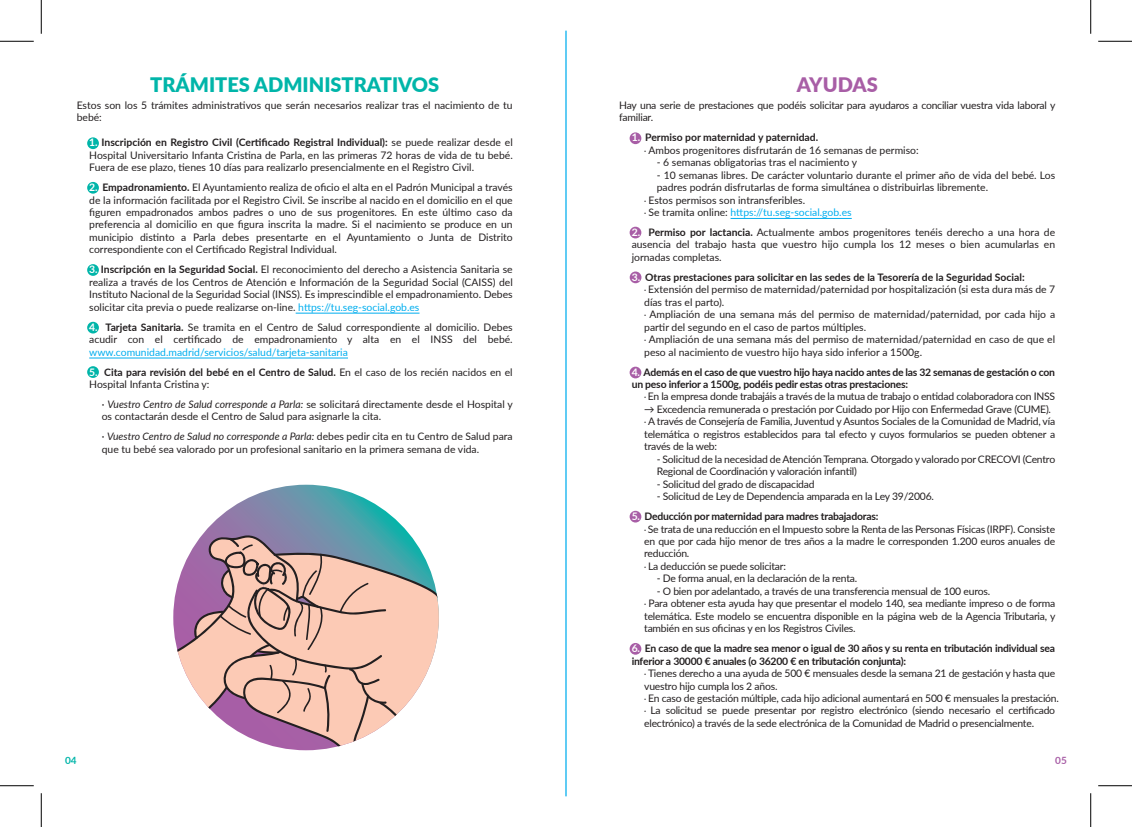
<style>
.page{position:relative;width:1132px;height:827px;background:#fff}
.page>*{position:absolute;margin:0;border:0;box-sizing:border-box;transform-origin:0 0}
.t1{font:900 20px "Lato";color:#00b5a9}
.t2{font:900 20px "Lato";color:#a85ea6}
.t3{font:10.38px/12.5px "Lato";letter-spacing:-.02em;color:#231f20}
.t4{font:10.38px/12.5px "Lato";color:#231f20}
.t5{font:700 10.38px/12.5px "Lato";letter-spacing:-.02em;color:#231f20}
.t6{font:10.38px "Lato";color:#00aeef}
.t7{font:italic 10.25px "Lato";color:#231f20}
.t8{font:700 10px "Lato";color:#00b5a9}
.t9{font:700 10px "Lato";color:#a85ea6}
.s1{font-weight:700;color:#fff}
.s2{font-weight:700}
.s3{color:#00aeef}
.s4{font-style:italic}
.s5{font-style:normal;font-size:10.38px}
.s6{font-family:"Myriad Pro"}
.s7{font-family:"Myriad Pro";color:#231f20}
.s8{color:#231f20}
.s9{color:#fff}
</style>
<div class="page">
<div style="left:87px;top:137px;width:12px;height:12px;background:#00b5a9;border-radius:50%"></div>
<div style="left:87px;top:182px;width:12px;height:12px;background:#00b5a9;border-radius:50%"></div>
<div style="left:87px;top:264px;width:12px;height:12px;background:#00b5a9;border-radius:50%"></div>
<div style="left:87px;top:322px;width:12px;height:11px;background:#00b5a9;border-radius:50%"></div>
<div style="left:87px;top:366px;width:12px;height:12px;background:#00b5a9;border-radius:50%"></div>
<hr style="left:295px;top:313px;width:124px;height:1px;background:#00aeef">
<hr style="left:89px;top:358px;width:259px;height:1px;background:#00aeef">
<div style="left:629px;top:132px;width:12px;height:12px;background:#a85ea6;border-radius:50%"></div>
<div style="left:629px;top:227px;width:12px;height:11px;background:#a85ea6;border-radius:50%"></div>
<div style="left:629px;top:271px;width:12px;height:12px;background:#a85ea6;border-radius:50%"></div>
<div style="left:629px;top:367px;width:12px;height:11px;background:#a85ea6;border-radius:50%"></div>
<div style="left:629px;top:511px;width:12px;height:11px;background:#a85ea6;border-radius:50%"></div>
<div style="left:629px;top:643px;width:12px;height:11px;background:#a85ea6;border-radius:50%"></div>
<hr style="left:730px;top:218px;width:121px;height:1px;background:#00aeef">
<svg style="left:173px;top:484px;width:266px;height:266px;background:#6a96ac"></svg>
<svg style="left:175px;top:535px;width:264px;height:215px"></svg>
<hr style="left:565px;top:31px;width:1px;height:765px;background:#00aeef">
<hr style="left:0;top:41px;width:34px;height:1px;background:#000">
<hr style="left:1098px;top:41px;width:33px;height:1px;background:#000">
<hr style="left:0;top:785px;width:34px;height:1px;background:#000">
<hr style="left:1098px;top:785px;width:33px;height:1px;background:#000">
<hr style="left:41px;top:0;width:1px;height:34px;background:#000">
<hr style="left:41px;top:793px;width:1px;height:34px;background:#000">
<hr style="left:1090px;top:0;width:1px;height:34px;background:#000">
<hr style="left:1090px;top:793px;width:1px;height:34px;background:#000">
<h1 class="t1" style="left:150px;top:70px;width:290px">TRÁMITES ADMINISTRATIVOS</h1>
<p class="t4" style="left:77px;top:98px;width:437px">Estos son los 5 trámites administrativos que serán necesarios realizar tras el nacimiento de tu bebé:</p>
<p class="t3" style="left:89px;top:136px;width:425px;text-align:justify"><span class="s1">1.</span> <span class="s2">Inscripción en Registro Civil (Certificado Registral Individual):</span> se puede realizar desde el Hospital Universitario Infanta Cristina de Parla, en las primeras 72 horas de vida de tu bebé.<br>Fuera de ese plazo, tienes 10 días para realizarlo presencialmente en el Registro Civil.</p>
<p class="t3" style="left:89px;top:181px;width:425px;text-align:justify"><span class="s1">2.</span> <span class="s2">Empadronamiento.</span> El Ayuntamiento realiza de oficio el alta en el Padrón Municipal a través de la información facilitada por el Registro Civil. Se inscribe al nacido en el domicilio en el que figuren empadronados ambos padres o uno de sus progenitores. En este último caso da preferencia al domicilio en que figura inscrita la madre. Si el nacimiento se produce en un municipio distinto a Parla debes presentarte en el Ayuntamiento o Junta de Distrito correspondiente con el Certificado Registral Individual.</p>
<p class="t3" style="left:89px;top:263px;width:425px;text-align:justify"><span class="s1">3.</span> <span class="s2">Inscripción en la Seguridad Social.</span> El reconocimiento del derecho a Asistencia Sanitaria se realiza a través de los Centros de Atención e Información de la Seguridad Social (CAISS) del Instituto Nacional de la Seguridad Social (INSS). Es imprescindible el empadronamiento. Debes solicitar cita previa o puede realizarse on-line. <span class="s3">https://tu.seg-social.gob.es</span></p>
<p class="t4" style="left:89px;top:320px;width:425px"><span class="s1">4.</span> <span class="s2">Tarjeta Sanitaria.</span> Se tramita en el Centro de Salud correspondiente al domicilio. Debes acudir con el certificado de empadronamiento y alta en el INSS del bebé.</p>
<p class="t6" style="left:89px;top:344px;width:260px">www.comunidad.madrid/servicios/salud/tarjeta-sanitaria</p>
<p class="t4" style="left:89px;top:365px;width:425px"><span class="s1">5.</span> <span class="s2">Cita para revisión del bebé en el Centro de Salud.</span> En el caso de los recién nacidos en el<br>Hospital Infanta Cristina y:</p>
<p class="t4" style="left:102px;top:397px;width:412px">· <span class="s4">Vuestro Centro de Salud corresponde a Parla:</span> se solicitará directamente desde el Hospital y os contactarán desde el Centro de Salud para asignarle la cita.</p>
<p class="t7" style="left:102px;top:429px;width:412px"><span class="s5">·</span> Vuestro Centro de Salud no corresponde a Parla: <span class="s5">debes pedir cita en tu Centro de Salud para</span></p>
<p class="t4" style="left:102px;top:442px;width:379px">que tu bebé sea valorado por un profesional sanitario en la primera semana de vida.</p>
<h1 class="t2" style="left:796px;top:70px;width:83px">AYUDAS</h1>
<p class="t3" style="left:619px;top:98px;width:438px">Hay una serie de prestaciones que podéis solicitar para ayudaros a conciliar vuestra vida laboral y familiar.</p>
<p class="t4" style="left:644px;top:131px;width:276px;text-indent:-13px"><span class="s1">1.</span> <span class="s2">Permiso por maternidad y paternidad.<br></span><span class="s6">·</span> Ambos progenitores disfrutarán de 16 semanas de permiso:</p>
<p class="t4" style="left:656px;top:156px;width:202px">- 6 semanas obligatorias tras el nacimiento y</p>
<p class="t4" style="left:656px;top:168px;width:400px">- 10 semanas libres. De carácter voluntario durante el primer año de vida del bebé. Los</p>
<p class="t4" style="left:656px;top:181px;width:333px">padres podrán disfrutarlas de forma simultánea o distribuirlas libremente.</p>
<p class="t4" style="left:644px;top:193px;width:162px"><span class="s6">·</span> Estos permisos son intransferibles.</p>
<p class="t6" style="left:644px;top:205px;width:209px"><span class="s7">·</span> <span class="s8">Se tramita online:</span> https://tu.seg-social.gob.es</p>
<p class="t3" style="left:631px;top:225px;width:425px;text-align:justify"><span class="s1">2.</span> <span class="s2">Permiso por lactancia.</span> Actualmente ambos progenitores tenéis derecho a una hora de ausencia del trabajo hasta que vuestro hijo cumpla los 12 meses o bien acumularlas en jornadas completas.</p>
<p class="t4" style="left:644px;top:270px;width:412px;text-indent:-13px"><span class="s1">3.</span> <span class="s2">Otras prestaciones para solicitar en las sedes de la Tesorería de la Seguridad Social:<br></span><span class="s6">·</span> Extensión del permiso de maternidad/paternidad por hospitalización (si esta dura más de 7 días tras el parto).<br><span class="s6">·</span> Ampliación de una semana más del permiso de maternidad/paternidad, por cada hijo a partir del segundo en el caso de partos múltiples.<br><span class="s6">·</span> Ampliación de una semana más del permiso de maternidad/paternidad en caso de que el peso al nacimiento de vuestro hijo haya sido inferior a 1500g.</p>
<p class="t5" style="left:631px;top:365px;width:425px"><span class="s9">4.</span> Además en el caso de que vuestro hijo haya nacido antes de las 32 semanas de gestación o con un peso inferior a 1500g, podéis pedir estas otras prestaciones:</p>
<p class="t3" style="left:644px;top:390px;width:412px"><span class="s6">·</span> En la empresa donde trabajáis a través de la mutua de trabajo o entidad colaboradora con INSS</p>
<p class="t3" style="left:644px;top:402px;width:412px">→ Excedencia remunerada o prestación por Cuidado por Hijo con Enfermedad Grave (CUME). <span class="s6">·</span> A través de Consejería de Familia, Juventud y Asuntos Sociales de la Comunidad de Madrid, vía telemática o registros establecidos para tal efecto y cuyos formularios se pueden obtener a través de la web:</p>
<p class="t3" style="left:656px;top:452px;width:400px">- Solicitud de la necesidad de Atención Temprana. Otorgado y valorado por CRECOVI (Centro<br>Regional de Coordinación y valoración infantil)</p>
<p class="t3" style="left:656px;top:477px;width:159px">- Solicitud del grado de discapacidad</p>
<p class="t3" style="left:656px;top:489px;width:279px">- Solicitud de Ley de Dependencia amparada en la Ley 39/2006.</p>
<p class="t3" style="left:644px;top:509px;width:412px;text-indent:-12px"><span class="s1">5.</span> <span class="s2">Deducción por maternidad para madres trabajadoras:<br></span><span class="s6">·</span> Se trata de una reducción en el Impuesto sobre la Renta de las Personas Físicas (IRPF). Consiste en que por cada hijo menor de tres años a la madre le corresponden 1.200 euros anuales de reducción.<br><span class="s6">·</span> La deducción se puede solicitar:</p>
<p class="t3" style="left:656px;top:572px;width:202px">- De forma anual, en la declaración de la renta.</p>
<p class="t3" style="left:644px;top:584px;width:413px;text-indent:13px">- O bien por adelantado, a través de una transferencia mensual de 100 euros.<br><span class="s6">·</span> Para obtener esta ayuda hay que presentar el modelo 140, sea mediante impreso o de forma telemática. Este modelo se encuentra disponible en la página web de la Agencia Tributaria, y también en sus oficinas y en los Registros Civiles.</p>
<p class="t5" style="left:631px;top:641px;width:425px"><span class="s9">6.</span> En caso de que la madre sea menor o igual de 30 años y su renta en tributación individual sea inferior a 30000 € anuales (o 36200 € en tributación conjunta):</p>
<p class="t3" style="left:644px;top:666px;width:416px"><span class="s6">·</span> Tienes derecho a una ayuda de 500 € mensuales desde la semana 21 de gestación y hasta que vuestro hijo cumpla los 2 años.<br><span class="s6">·</span> En caso de gestación múltiple, cada hijo adicional aumentará en 500 € mensuales la prestación. <span class="s6">·</span> La solicitud se puede presentar por registro electrónico (siendo necesario el certificado electrónico) a través de la sede electrónica de la Comunidad de Madrid o presencialmente.</p>
<p class="t8" style="left:65px;top:753px;width:13px">04</p>
<p class="t9" style="left:1055px;top:753px;width:13px">05</p>
</div>
